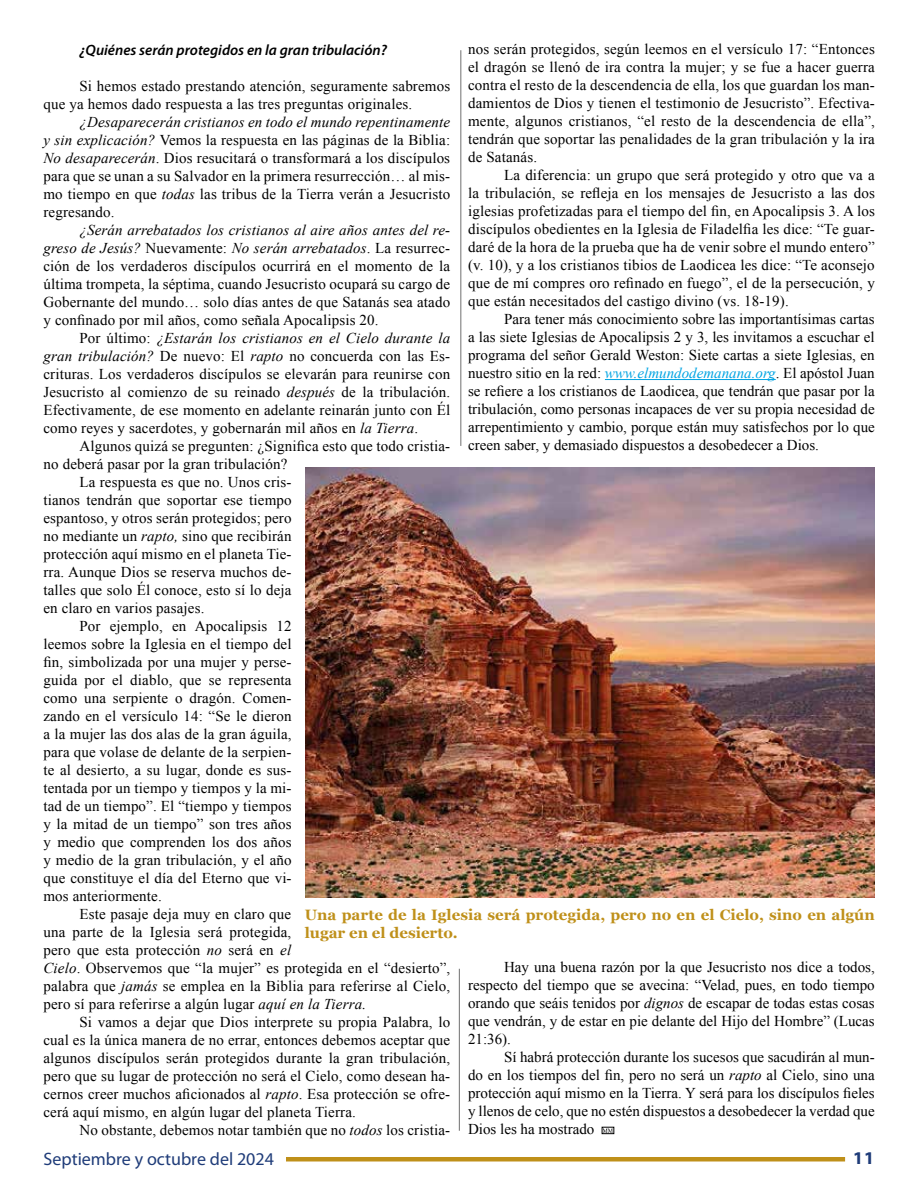
<style>
.page{position:relative;width:918px;height:1188px;background:#fff}
.page>*{position:absolute;margin:0;border:0;box-sizing:border-box;transform-origin:0 0}
.t1{font:18px "Myriad Pro";color:#1f3c79}
.t2{font:700 semi-expanded 18px "Myriad Pro";color:#1f3c79}
.t3{font:15px/18px "Times New Roman";letter-spacing:.01em;color:#000;text-align:justify}
.t4{font:700 15px/18px "Georgia";color:#bf901a}
.t5{font:italic 600 15px "Myriad Pro";color:#000}
.s1{font-style:italic;color:#00a4e3}
.s2{font-style:italic}
</style>
<div class="page">
<hr style="left:214px;top:1157px;width:631px;height:4px;background:#bf901a">
<div style="left:44px;top:1151px;width:242px;height:29px;background:#fff"></div>
<hr style="left:605px;top:379px;width:171px;height:1px;background:#00a4e3">
<div style="left:602px;top:1127px;width:12px;height:7px;border:1px solid #000"></div>
<svg style="left:603px;top:1129px;width:10px;height:4px"></svg>
<hr style="left:459px;top:969px;width:1px;height:162px;background:#706f6f">
<hr style="left:461px;top:50px;width:1px;height:396px;background:#706f6f">
<img style="left:305px;top:468px;width:569px;height:429px">
<p class="t3" style="left:468px;top:40px;width:408px">nos serán protegidos, según leemos en el versículo 17: “Entonces el dragón se llenó de ira contra la mujer; y se fue a hacer guerra contra el resto de la descendencia de ella, los que guardan los man&shy;damientos de Dios y tienen el testimonio de Jesucristo”. Efectiva&shy;mente, algunos cristianos, “el resto de la descendencia de ella”, tendrán que soportar las penalidades de la gran tribulación y la ira de Satanás.</p>
<p class="t3" style="left:468px;top:166px;width:408px;text-indent:36px">La diferencia: un grupo que será protegido y otro que va a la tribulación, se refleja en los mensajes de Jesucristo a las dos iglesias profetizadas para el tiempo del fin, en Apocalipsis 3. A los discípulos obedientes en la Iglesia de Filadelfia les dice: “Te guar&shy;daré de la hora de la prueba que ha de venir sobre el mundo entero” (v. 10), y a los cristianos tibios de Laodicea les dice: “Te aconsejo que de mí compres oro refinado en fuego”, el de la persecución, y que están necesitados del castigo divino (vs. 18-19).</p>
<p class="t3" style="left:468px;top:310px;width:408px;text-indent:36px">Para tener más conocimiento sobre las importantísimas cartas a las siete Iglesias de Apocalipsis 2 y 3, les invitamos a escuchar el programa del señor Gerald Weston: Siete cartas a siete Iglesias, en nuestro sitio en la red: <span class="s1">www.elmundodemanana.org</span>. El apóstol Juan se refiere a los cristianos de Laodicea, que tendrán que pasar por la tribulación, como personas incapaces de ver su propia necesidad de arrepentimiento y cambio, porque están muy satisfechos por lo que creen saber, y demasiado dispuestos a desobedecer a Dios.</p>
<p class="t5" style="left:79px;top:40px;width:309px">¿Quiénes serán protegidos en la gran tribulación?</p>
<p class="t3" style="left:43px;top:77px;width:408px;text-indent:36px">Si hemos estado prestando atención, seguramente sabremos que ya hemos dado respuesta a las tres preguntas originales.</p>
<p class="t3" style="left:43px;top:113px;width:408px;text-indent:36px"><span class="s2">¿Desaparecerán cristianos en todo el mundo repentinamente y sin explicación?</span> Vemos la respuesta en las páginas de la Biblia:<br><span class="s2">No desaparecerán</span>. Dios resucitará o transformará a los discípulos para que se unan a su Salvador en la primera resurrección… al mis&shy;mo tiempo en que <span class="s2">todas</span> las tribus de la Tierra verán a Jesucristo regresando.</p>
<p class="t3" style="left:43px;top:221px;width:408px;text-indent:36px"><span class="s2">¿Serán arrebatados los cristianos al aire años antes del re&shy;greso de Jesús?</span> Nuevamente: <span class="s2">No serán arrebatados</span>. La resurrec&shy;ción de los verdaderos discípulos ocurrirá en el momento de la última trompeta, la séptima, cuando Jesucristo ocupará su cargo de Gobernante del mundo… solo días antes de que Satanás sea atado y confinado por mil años, como señala Apocalipsis 20.</p>
<p class="t3" style="left:43px;top:329px;width:408px;text-indent:36px">Por último: <span class="s2">¿Estarán los cristianos en el Cielo durante la gran tribulación?</span> De nuevo: El <span class="s2">rapto</span> no concuerda con las Es&shy;crituras. Los verdaderos discípulos se elevarán para reunirse con Jesucristo al comienzo de su reinado <span class="s2">después</span> de la tribulación.<br>Efectivamente, de ese momento en adelante reinarán junto con Él como reyes y sacerdotes, y gobernarán mil años en <span class="s2">la Tierra</span>.</p>
<p class="t3" style="left:79px;top:437px;width:372px">Algunos quizá se pregunten: ¿Significa esto que todo cristia-</p>
<p class="t3" style="left:43px;top:455px;width:246px">no deberá pasar por la gran tribulación?</p>
<p class="t3" style="left:79px;top:473px;width:214px">La respuesta es que no. Unos cris-</p>
<p class="t3" style="left:43px;top:491px;width:250px">tianos tendrán que soportar ese tiempo</p>
<p class="t3" style="left:43px;top:509px;width:250px">espantoso, y otros serán protegidos; pero</p>
<p class="t3" style="left:43px;top:527px;width:250px">no mediante un <span class="s2">rapto,</span> sino que recibirán</p>
<p class="t3" style="left:43px;top:545px;width:250px">protección aquí mismo en el planeta Tie-</p>
<p class="t3" style="left:43px;top:563px;width:250px">rra. Aunque Dios se reserva muchos de-</p>
<p class="t3" style="left:43px;top:581px;width:250px">talles que solo Él conoce, esto sí lo deja</p>
<p class="t3" style="left:43px;top:599px;width:162px">en claro en varios pasajes.</p>
<p class="t3" style="left:79px;top:617px;width:214px">Por ejemplo, en Apocalipsis 12</p>
<p class="t3" style="left:43px;top:635px;width:250px">leemos sobre la Iglesia en el tiempo del</p>
<p class="t3" style="left:43px;top:653px;width:250px">fin, simbolizada por una mujer y perse-</p>
<p class="t3" style="left:43px;top:671px;width:250px">guida por el diablo, que se representa</p>
<p class="t3" style="left:43px;top:689px;width:250px">como una serpiente o dragón. Comen-</p>
<p class="t3" style="left:43px;top:707px;width:250px">zando en el versículo 14: “Se le dieron</p>
<p class="t3" style="left:43px;top:725px;width:250px">a la mujer las dos alas de la gran águila,</p>
<p class="t3" style="left:43px;top:743px;width:250px">para que volase de delante de la serpien-</p>
<p class="t3" style="left:43px;top:761px;width:250px">te al desierto, a su lugar, donde es sus-</p>
<p class="t3" style="left:43px;top:779px;width:250px">tentada por un tiempo y tiempos y la mi-</p>
<p class="t3" style="left:43px;top:797px;width:250px">tad de un tiempo”. El “tiempo y tiempos</p>
<p class="t3" style="left:43px;top:815px;width:250px">y la mitad de un tiempo” son tres años</p>
<p class="t3" style="left:43px;top:833px;width:250px">y medio que comprenden los dos años</p>
<p class="t3" style="left:43px;top:851px;width:250px">y medio de la gran tribulación, y el año</p>
<p class="t3" style="left:43px;top:869px;width:250px">que constituye el día del Eterno que vi-</p>
<p class="t3" style="left:43px;top:887px;width:120px">mos anteriormente.</p>
<p class="t3" style="left:79px;top:905px;width:213px">Este pasaje deja muy en claro que</p>
<p class="t3" style="left:43px;top:923px;width:249px">una parte de la Iglesia será protegida,</p>
<p class="t3" style="left:43px;top:941px;width:249px">pero que esta protección <span class="s2">no</span> será en <span class="s2">el</span></p>
<p class="t3" style="left:43px;top:959px;width:408px"><span class="s2">Cielo</span>. Observemos que “la mujer” es protegida en el “desierto”,</p>
<p class="t3" style="left:43px;top:977px;width:408px">palabra que <span class="s2">jamás</span> se emplea en la Biblia para referirse al Cielo,</p>
<p class="t3" style="left:43px;top:995px;width:324px">pero sí para referirse a algún lugar <span class="s2">aquí en la Tierra.</span></p>
<p class="t3" style="left:79px;top:1013px;width:372px">Si vamos a dejar que Dios interprete su propia Palabra, lo</p>
<p class="t3" style="left:43px;top:1031px;width:408px">cual es la única manera de no errar, entonces debemos aceptar que</p>
<p class="t3" style="left:43px;top:1049px;width:408px">algunos discípulos serán protegidos durante la gran tribulación,</p>
<p class="t3" style="left:43px;top:1067px;width:408px">pero que su lugar de protección no será el Cielo, como desean ha-</p>
<p class="t3" style="left:43px;top:1085px;width:408px">cernos creer muchos aficionados al <span class="s2">rapto</span>. Esa protección se ofre-</p>
<p class="t3" style="left:43px;top:1103px;width:314px">cerá aquí mismo, en algún lugar del planeta Tierra.</p>
<p class="t3" style="left:79px;top:1121px;width:372px">No obstante, debemos notar también que no <span class="s2">todos</span> los cristia-</p>
<p class="t4" style="left:305px;top:905px;width:572px">Una parte de la Iglesia será protegida, pero no en el Cielo, sino en algún lugar en el desierto.</p>
<p class="t3" style="left:468px;top:958px;width:408px;text-indent:36px">Hay una buena razón por la que Jesucristo nos dice a todos, respecto del tiempo que se avecina: “Velad, pues, en todo tiempo orando que seáis tenidos por <span class="s2">dignos</span> de escapar de todas estas cosas que vendrán, y de estar en pie delante del Hijo del Hombre” (Lucas 21:36).</p>
<p class="t3" style="left:468px;top:1048px;width:408px;text-indent:36px">Sí habrá protección durante los sucesos que sacudirán al mun&shy;do en los tiempos del fin, pero no será un <span class="s2">rapto</span> al Cielo, sino una protección aquí mismo en la Tierra. Y será para los discípulos fieles y llenos de celo, que no estén dispuestos a desobedecer la verdad que Dios les ha mostrado</p>
<p class="t1" style="left:44px;top:1148px;width:232px">Septiembre y octubre del 2024</p>
<p class="t2" style="left:853px;top:1146px;width:23px">11</p>
</div>
